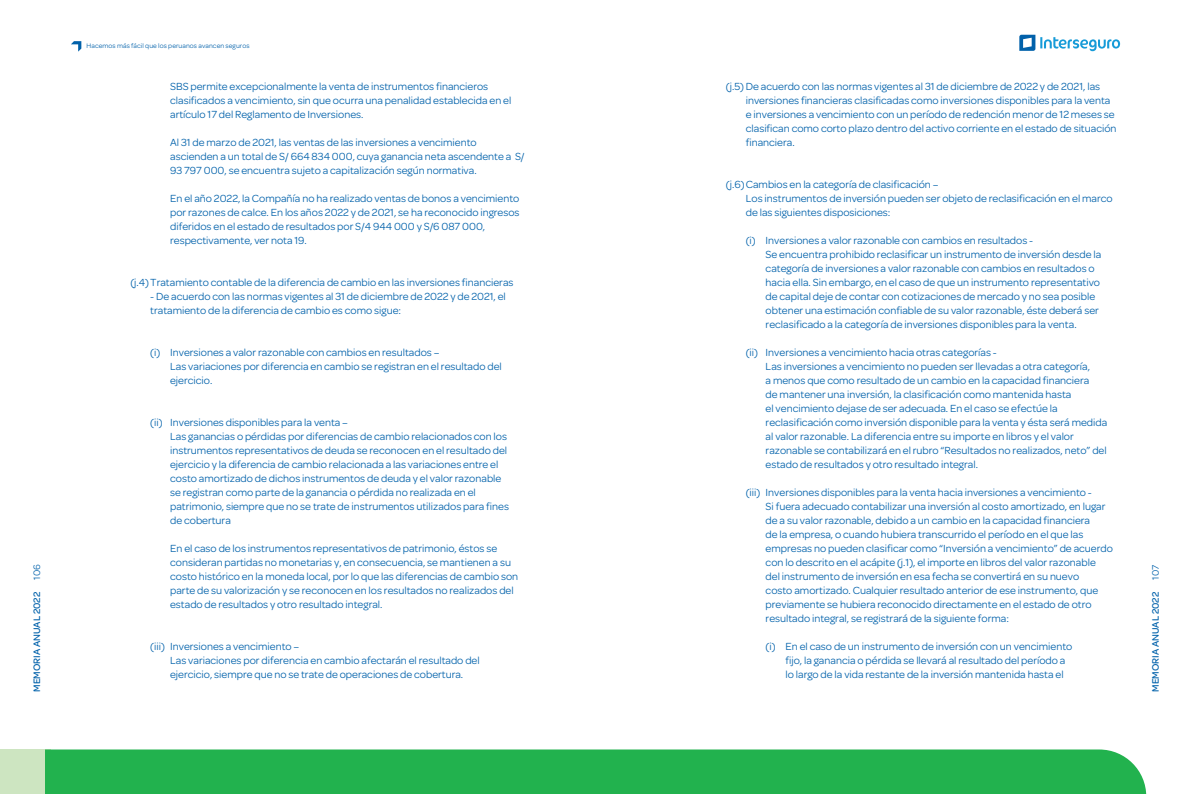
<style>
.page{position:relative;width:1191px;height:794px;background:#fff}
.page>*{position:absolute;margin:0;border:0;box-sizing:border-box;transform-origin:0 0}
.Cuerpo_de_texto{font:11px/14px "Omnes";color:#0161aa}
.t1{font:500 10px "Omnes";color:#0161aa}
.t2{font:7px "Omnes";letter-spacing:.01em;color:#0161aa}
.s1{font-weight:400}
</style>
<div class="page">
<svg style="left:1019px;top:35px;width:101px;height:16px"></svg>
<svg style="left:71px;top:41px;width:10px;height:11px"></svg>
<div style="left:0;top:749px;width:51px;height:45px;background:#cde5c1"></div>
<div style="left:45px;top:749px;width:1101px;height:45px;background:#22b24e"></div>
<p class="t1" style="left:31px;top:692px;width:129px;rotate:-90deg">MEMORIA ANUAL 2022 <span class="s1">106</span></p>
<p class="t2" style="left:87px;top:42px;width:164px">Hacemos más fácil que los peruanos avancen seguros</p>
<p class="Cuerpo_de_texto" style="left:170px;top:79px;width:343px">SBS permite excepcionalmente la venta de instrumentos financieros clasificados a vencimiento, sin que ocurra una penalidad establecida en el artículo 17 del Reglamento de Inversiones.</p>
<p class="Cuerpo_de_texto" style="left:170px;top:135px;width:356px">Al 31 de marzo de 2021, las ventas de las inversiones a vencimiento ascienden a un total de S/ 664 834 000, cuya ganancia neta ascendente a S/<br>93 797 000, se encuentra sujeto a capitalización según normativa.</p>
<p class="Cuerpo_de_texto" style="left:170px;top:191px;width:351px">En el año 2022, la Compañía no ha realizado ventas de bonos a vencimiento por razones de calce. En los años 2022 y de 2021, se ha reconocido ingresos diferidos en el estado de resultados por S/4 944 000 y S/6 087 000, respectivamente, ver nota 19.</p>
<p class="Cuerpo_de_texto" style="left:130px;top:275px;width:384px">(j.4)Tratamiento contable de la diferencia de cambio en las inversiones financieras</p>
<p class="Cuerpo_de_texto" style="left:150px;top:289px;width:357px">- De acuerdo con las normas vigentes al 31 de diciembre de 2022 y de 2021, el tratamiento de la diferencia de cambio es como sigue:</p>
<p class="Cuerpo_de_texto" style="left:150px;top:345px;width:291px">(i) Inversiones a valor razonable con cambios en resultados –</p>
<p class="Cuerpo_de_texto" style="left:170px;top:359px;width:333px">Las variaciones por diferencia en cambio se registran en el resultado del ejercicio.</p>
<p class="Cuerpo_de_texto" style="left:150px;top:415px;width:199px">(ii) Inversiones disponibles para la venta –</p>
<p class="Cuerpo_de_texto" style="left:170px;top:429px;width:340px">Las ganancias o pérdidas por diferencias de cambio relacionados con los instrumentos representativos de deuda se reconocen en el resultado del ejercicio y la diferencia de cambio relacionada a las variaciones entre el costo amortizado de dichos instrumentos de deuda y el valor razonable se registran como parte de la ganancia o pérdida no realizada en el patrimonio, siempre que no se trate de instrumentos utilizados para fines de cobertura</p>
<p class="Cuerpo_de_texto" style="left:170px;top:541px;width:349px">En el caso de los instrumentos representativos de patrimonio, éstos se consideran partidas no monetarias y, en consecuencia, se mantienen a su costo histórico en la moneda local, por lo que las diferencias de cambio son parte de su valorización y se reconocen en los resultados no realizados del estado de resultados y otro resultado integral.</p>
<p class="Cuerpo_de_texto" style="left:150px;top:639px;width:151px">(iii) Inversiones a vencimiento –</p>
<p class="Cuerpo_de_texto" style="left:170px;top:653px;width:311px">Las variaciones por diferencia en cambio afectarán el resultado del ejercicio, siempre que no se trate de operaciones de cobertura.</p>
<p class="Cuerpo_de_texto" style="left:746px;top:79px;width:372px;text-indent:-20px">(j.5) De acuerdo con las normas vigentes al 31 de diciembre de 2022 y de 2021, las inversiones financieras clasificadas como inversiones disponibles para la venta e inversiones a vencimiento con un período de redención menor de 12 meses se clasifican como corto plazo dentro del activo corriente en el estado de situación financiera.</p>
<p class="Cuerpo_de_texto" style="left:726px;top:177px;width:214px">(j.6)Cambios en la categoría de clasificación –</p>
<p class="Cuerpo_de_texto" style="left:746px;top:191px;width:368px">Los instrumentos de inversión pueden ser objeto de reclasificación en el marco de las siguientes disposiciones:</p>
<p class="Cuerpo_de_texto" style="left:746px;top:233px;width:289px">(i) Inversiones a valor razonable con cambios en resultados -</p>
<p class="Cuerpo_de_texto" style="left:765px;top:247px;width:337px">Se encuentra prohibido reclasificar un instrumento de inversión desde la categoría de inversiones a valor razonable con cambios en resultados o hacia ella. Sin embargo, en el caso de que un instrumento representativo de capital deje de contar con cotizaciones de mercado y no sea posible obtener una estimación confiable de su valor razonable, éste deberá ser reclasificado a la categoría de inversiones disponibles para la venta.</p>
<p class="Cuerpo_de_texto" style="left:746px;top:345px;width:253px">(ii) Inversiones a vencimiento hacia otras categorías -</p>
<p class="Cuerpo_de_texto" style="left:765px;top:359px;width:343px">Las inversiones a vencimiento no pueden ser llevadas a otra categoría,<br>a menos que como resultado de un cambio en la capacidad financiera<br>de mantener una inversión, la clasificación como mantenida hasta<br>el vencimiento dejase de ser adecuada. En el caso se efectúe la reclasificación como inversión disponible para la venta y ésta será medida al valor razonable. La diferencia entre su importe en libros y el valor razonable se contabilizará en el rubro “Resultados no realizados, neto” del estado de resultados y otro resultado integral.</p>
<p class="Cuerpo_de_texto" style="left:746px;top:485px;width:348px">(iii) Inversiones disponibles para la venta hacia inversiones a vencimiento -</p>
<p class="Cuerpo_de_texto" style="left:765px;top:499px;width:349px">Si fuera adecuado contabilizar una inversión al costo amortizado, en lugar de a su valor razonable, debido a un cambio en la capacidad financiera<br>de la empresa, o cuando hubiera transcurrido el período en el que las empresas no pueden clasificar como “Inversión a vencimiento” de acuerdo con lo descrito en el acápite (j.1), el importe en libros del valor razonable del instrumento de inversión en esa fecha se convertirá en su nuevo<br>costo amortizado. Cualquier resultado anterior de ese instrumento, que previamente se hubiera reconocido directamente en el estado de otro resultado integral, se registrará de la siguiente forma:</p>
<p class="Cuerpo_de_texto" style="left:785px;top:639px;width:288px;text-indent:-20px">(i) En el caso de un instrumento de inversión con un vencimiento fijo, la ganancia o pérdida se llevará al resultado del período a lo largo de la vida restante de la inversión mantenida hasta el</p>
<p class="t1" style="left:1150px;top:692px;width:128px;rotate:-90deg">MEMORIA ANUAL 2022 <span class="s1">107</span></p>
</div>
